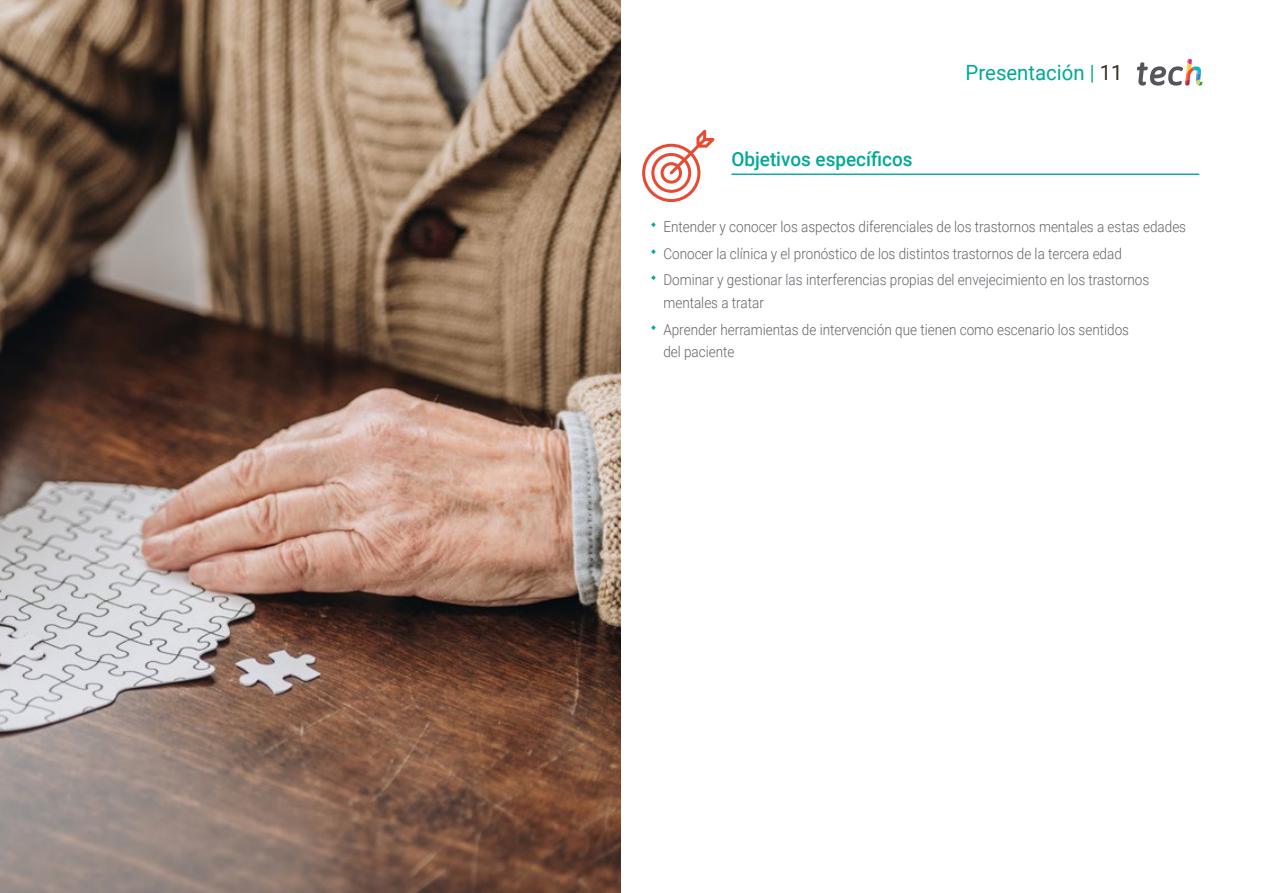
<style>
.page{position:relative;width:1263px;height:893px;background:#fff}
.page>*{position:absolute;margin:0;border:0;box-sizing:border-box;transform-origin:0 0}
.t1{font:21px "Roboto";color:#00a996}
.t2{font:500 19.5px "Roboto";color:#00a996}
.t3{font:300 15px/26.7px "Roboto";color:#61646a;scale:.9 1}
.s1{color:#312e20}
</style>
<div class="page">
<img style="left:0;top:0;width:621px;height:893px">
<svg style="left:642px;top:130px;width:72px;height:72px"></svg>
<hr style="left:731px;top:174px;width:468px;height:1px;background:#00a996">
<svg style="left:1137px;top:59px;width:65px;height:27px"></svg>
<h2 class="t2" style="left:731px;top:145px;width:183px">Objetivos específicos</h2>
<h1 class="t1" style="left:966px;top:57px;width:159px">Presentación | <span class="s1">11</span></h1>
<p class="t3" style="left:663px;top:213px;width:582px">Entender y conocer los aspectos diferenciales de los trastornos mentales a estas edades<br>Conocer la clínica y el pronóstico de los distintos trastornos de la tercera edad<br>Dominar y gestionar las interferencias propias del envejecimiento en los trastornos</p>
<p class="t3" style="left:663px;top:289px;width:519px">mentales a tratar<br>Aprender herramientas de intervención que tienen como escenario los sentidos</p>
<p class="t3" style="left:663px;top:338px;width:81px">del paciente</p>
</div>
